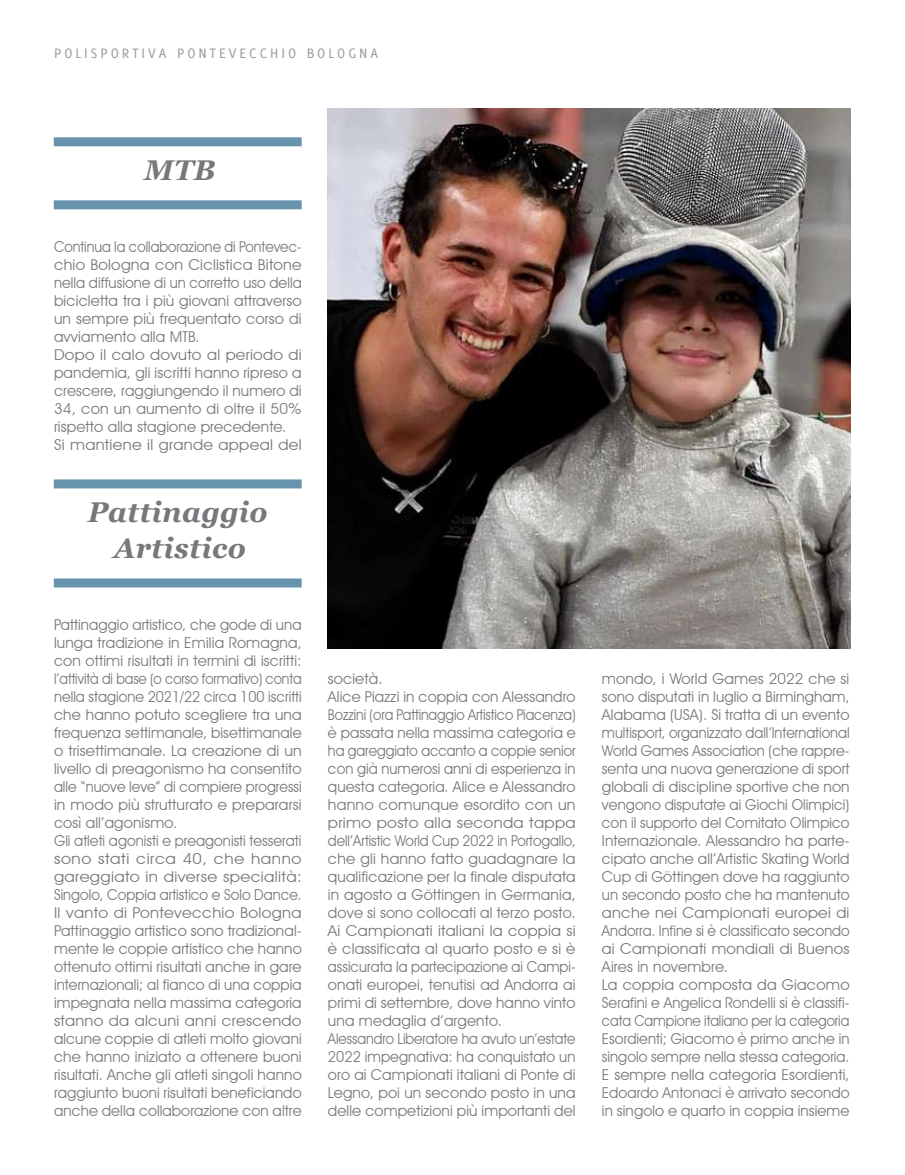
<style>
.page{position:relative;width:905px;height:1175px;background:#fff}
.page>*{position:absolute;margin:0;border:0;box-sizing:border-box;transform-origin:0 0}
.Georgia_bold_italic{font:italic 700 28.5px/36px "Georgia";letter-spacing:.01em;color:#76787b;text-align:center}
.t1{font:15px/18px "Avant Garde IT Cby BT";letter-spacing:.01em;color:#76787b;text-align:justify}
.t2{font:15px/18px "Avant Garde IT Cby BT";letter-spacing:.01em;color:#76787b;text-align:justify;scale:1.07 1}
.t3{font:15px/18px "Avant Garde IT Cby BT";letter-spacing:.01em;color:#76787b;text-align:justify;scale:.92 1}
.t4{font:15px/18px "Avant Garde IT Cby BT";letter-spacing:.01em;color:#76787b;text-align:justify;scale:1.05 1}
.t5{font:15px/18px "Avant Garde IT Cby BT";letter-spacing:.01em;color:#76787b;text-align:justify;scale:1.06 1}
.t6{font:15px/18px "Avant Garde IT Cby BT";letter-spacing:.01em;color:#76787b;text-align:justify;scale:.96 1}
.t7{font:15px "Delicious";letter-spacing:.2em;color:#9a9c9e}
</style>
<div class="page">
<img style="left:328px;top:108px;width:522px;height:540px">
<div style="left:54px;top:479px;width:248px;height:9px;background:#6793ac"></div>
<div style="left:54px;top:578px;width:248px;height:9px;background:#6793ac"></div>
<div style="left:54px;top:137px;width:248px;height:9px;background:#6793ac"></div>
<div style="left:54px;top:200px;width:248px;height:9px;background:#6793ac"></div>
<p class="t7" style="left:54px;top:45px;width:326px">POLISPORTIVA PONTEVECCHIO BOLOGNA</p>
<p class="Georgia_bold_italic" style="left:144px;top:151px;width:73px">MTB</p>
<p class="t3" style="left:54px;top:238px;width:271px">Continua la collaborazione di Pontevec&shy;chio Bologna con Ciclistica Bitone nella diffusione di un corretto uso della bicicletta tra i più giovani attraverso un sempre più frequentato corso di avviamento alla MTB.</p>
<p class="t5" style="left:54px;top:346px;width:235px">Dopo il calo dovuto al periodo di pandemia, gli iscritti hanno ripreso a crescere, raggiungendo il numero di 34, con un aumento di oltre il 50% rispetto alla stagione precedente.</p>
<p class="t5" style="left:54px;top:436px;width:235px">Si mantiene il grande appeal del</p>
<p class="Georgia_bold_italic" style="left:88px;top:493px;width:182px">Pattinaggio<br>Artistico</p>
<p class="t1" style="left:54px;top:616px;width:249px">Pattinaggio artistico, che gode di una lunga tradizione in Emilia Romagna, con ottimi risultati in termini di iscritti: l’attività di base (o corso formativo) conta nella stagione 2021/22 circa 100 iscritti che hanno potuto scegliere tra una frequenza settimanale, bisettimanale o trisettimanale. La creazione di un livello di preagonismo ha consentito alle “nuove leve” di compiere progressi in modo più strutturato e prepararsi così all’agonismo.</p>
<p class="t6" style="left:54px;top:832px;width:259px">Gli atleti agonisti e preagonisti tesserati sono stati circa 40, che hanno gareggiato in diverse specialità:<br>Singolo, Coppia artistico e Solo Dance.</p>
<p class="t2" style="left:54px;top:904px;width:233px">Il vanto di Pontevecchio Bologna Pattinaggio artistico sono tradizional&shy;mente le coppie artistico che hanno ottenuto ottimi risultati anche in gare internazionali; al fianco di una coppia impegnata nella massima categoria stanno da alcuni anni crescendo alcune coppie di atleti molto giovani che hanno iniziato a ottenere buoni risultati. Anche gli atleti singoli hanno raggiunto buoni risultati beneficiando anche della collaborazione con altre</p>
<p class="t1" style="left:328px;top:670px;width:56px">società.</p>
<p class="t1" style="left:328px;top:688px;width:249px">Alice Piazzi in coppia con Alessandro Bozzini (ora Pattinaggio Artistico Piacenza) è passata nella massima categoria e ha gareggiato accanto a coppie senior con già numerosi anni di esperienza in questa categoria. Alice e Alessandro hanno comunque esordito con un primo posto alla seconda tappa dell’Artistic World Cup 2022 in Portogallo, che gli hanno fatto guadagnare la qualificazione per la finale disputata in agosto a Göttingen in Germania, dove si sono collocati al terzo posto.</p>
<p class="t4" style="left:328px;top:922px;width:237px">Ai Campionati italiani la coppia si è classificata al quarto posto e si è assicurata la partecipazione ai Campi&shy;onati europei, tenutisi ad Andorra ai primi di settembre, dove hanno vinto una medaglia d’argento.</p>
<p class="t3" style="left:328px;top:1030px;width:271px">Alessandro Liberatore ha avuto un’estate 2022 impegnativa: ha conquistato un oro ai Campionati italiani di Ponte di Legno, poi un secondo posto in una delle competizioni più importanti del</p>
<p class="t1" style="left:602px;top:670px;width:249px">mondo, i World Games 2022 che si sono disputati in luglio a Birmingham, Alabama (USA). Si tratta di un evento multisport, organizzato dall’International World Games Association (che rappre&shy;senta una nuova generazione di sport globali di discipline sportive che non vengono disputate ai Giochi Olimpici) con il supporto del Comitato Olimpico Internazionale. Alessandro ha parte&shy;cipato anche all’Artistic Skating World Cup di Göttingen dove ha raggiunto un secondo posto che ha mantenuto anche nei Campionati europei di Andorra. Infine si è classificato secondo ai Campionati mondiali di Buenos Aires in novembre.</p>
<p class="t1" style="left:602px;top:976px;width:249px">La coppia composta da Giacomo Serafini e Angelica Rondelli si è classifi&shy;cata Campione italiano per la categoria Esordienti; Giacomo è primo anche in singolo sempre nella stessa categoria.<br>E sempre nella categoria Esordienti, Edoardo Antonaci è arrivato secondo in singolo e quarto in coppia insieme</p>
</div>
